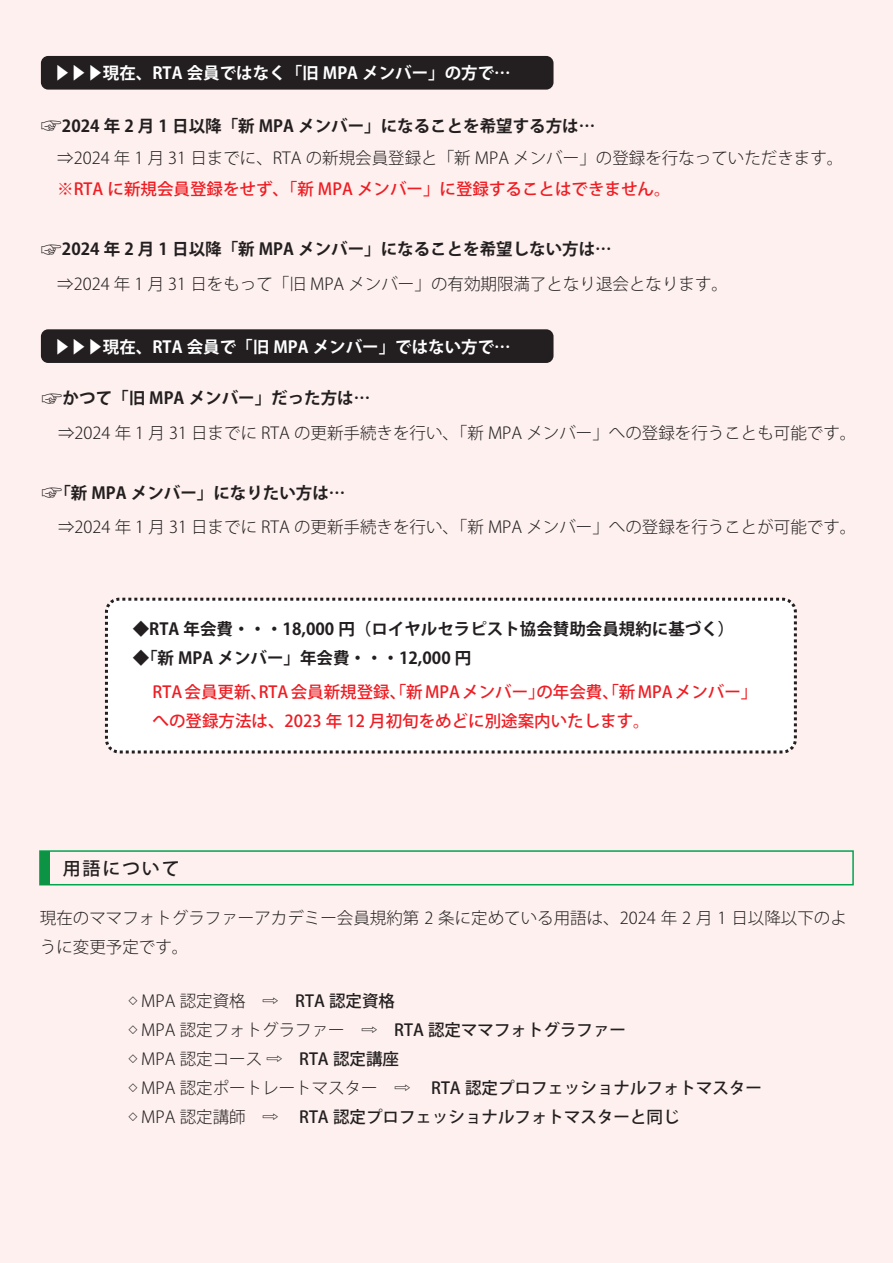
<style>
.page{position:relative;width:893px;height:1263px;background:#fdf0ee}
.page>*{position:absolute;margin:0;border:0;box-sizing:border-box;transform-origin:0 0}
.t1{font:500 18px "Koz Go Pro";letter-spacing:.1em;color:#231f20}
.t2{font:300 16.5px/34.5px "Koz Go Pro";color:#231f20}
.t3{font:500 16.5px/28.8px "Koz Go Pro";color:#231f20}
.t4{font:500 16.5px/28.8px "Koz Go Pro";color:#ee1d23}
.t5{font:700 16.5px "Koz Go Pro";color:#231f20}
.t6{font:700 16.5px "Koz Go Pro";color:#fff}
.s1{font-weight:700;font-size:21px}
.s2{font-weight:700}
.s3{font-weight:300}
</style>
<div class="page">
<div style="left:41px;top:56px;width:512px;height:34px;background:#231f20;border-radius:7px"></div>
<div style="left:41px;top:329px;width:512px;height:34px;background:#231f20;border-radius:7px"></div>
<div style="left:39px;top:850px;width:815px;height:35px;border:2px solid #00a54f"></div>
<div style="left:40px;top:851px;width:9px;height:34px;background:#0d9344"></div>
<div style="left:106px;top:599px;width:689px;height:153px;background:#fff;border-radius:13px"></div>
<div style="left:105px;top:598px;width:692px;height:155px;border:3px dashed #231f20;border-radius:13px"></div>
<p class="t6" style="left:53px;top:63px;width:459px">▶▶▶現在、RTA 会員ではなく「旧 MPA メンバー」の方で…</p>
<p class="t2" style="left:57px;top:109px;width:787px;line-height:32.8px;text-indent:-16px"><span class="s1">☞</span><span class="s2">2024 年 2 月 1 日以降「新 MPA メンバー」になることを希望する方は…<br></span>⇒2024 年 1 月 31 日までに、RTA の新規会員登録と「新 MPA メンバー」の登録を行なっていただきます。</p>
<p class="t4" style="left:57px;top:175px;width:615px">※RTA に新規会員登録をせず、「新 MPA メンバー」に登録することはできません。</p>
<p class="t2" style="left:57px;top:232px;width:672px;text-indent:-16px"><span class="s1">☞</span><span class="s2">2024 年 2 月 1 日以降「新 MPA メンバー」になることを希望しない方は…<br></span>⇒2024 年 1 月 31 日をもって「旧 MPA メンバー」の有効期限満了となり退会となります。</p>
<p class="t6" style="left:53px;top:336px;width:459px">▶▶▶現在、RTA 会員で「旧 MPA メンバー」ではない方で…</p>
<p class="t2" style="left:58px;top:381px;width:800px;text-indent:-16px"><span class="s1">☞</span><span class="s2">かつて「旧 MPA メンバー」だった方は…<br></span>⇒2024 年 1 月 31 日までに RTA の更新手続きを行い、「新 MPA メンバー」への登録を行うことも可能です。</p>
<p class="t2" style="left:58px;top:475px;width:800px;text-indent:-16px"><span class="s1">☞</span><span class="s2">「新 MPA メンバー」になりたい方は…<br></span>⇒2024 年 1 月 31 日までに RTA の更新手続きを行い、「新 MPA メンバー」への登録を行うことが可能です。</p>
<p class="t5" style="left:133px;top:619px;width:603px">◆RTA 年会費・・・18,000 円（ロイヤルセラピスト協会賛助会員規約に基づく）</p>
<p class="t5" style="left:133px;top:647px;width:340px">◆「新 MPA メンバー」年会費・・・12,000 円</p>
<p class="t4" style="left:153px;top:678px;width:606px">RTA 会員更新、RTA 会員新規登録、「新 MPA メンバー」の年会費、「新 MPA メンバー」への登録方法は、2023 年 12 月初旬をめどに別途案内いたします。</p>
<p class="t1" style="left:63px;top:856px;width:118px">用語について</p>
<p class="t2" style="left:40px;top:903px;width:808px;line-height:28.8px">現在のママフォトグラファーアカデミー会員規約第 2 条に定めている用語は、2024 年 2 月 1 日以降以下のように変更予定です。</p>
<p class="t3" style="left:125px;top:987px;width:639px"><span class="s3">◇MPA 認定資格　⇨</span> RTA 認定資格<br><span class="s3">◇MPA 認定フォトグラファー　⇨</span> RTA 認定ママフォトグラファー<br><span class="s3">◇MPA 認定コース ⇨</span> RTA 認定講座<br><span class="s3">◇MPA 認定ポートレートマスター　⇨ 　</span>RTA 認定プロフェッショナルフォトマスター<span class="s3">◇MPA 認定講師　⇨ 　</span>RTA 認定プロフェッショナルフォトマスターと同じ</p>
</div>
